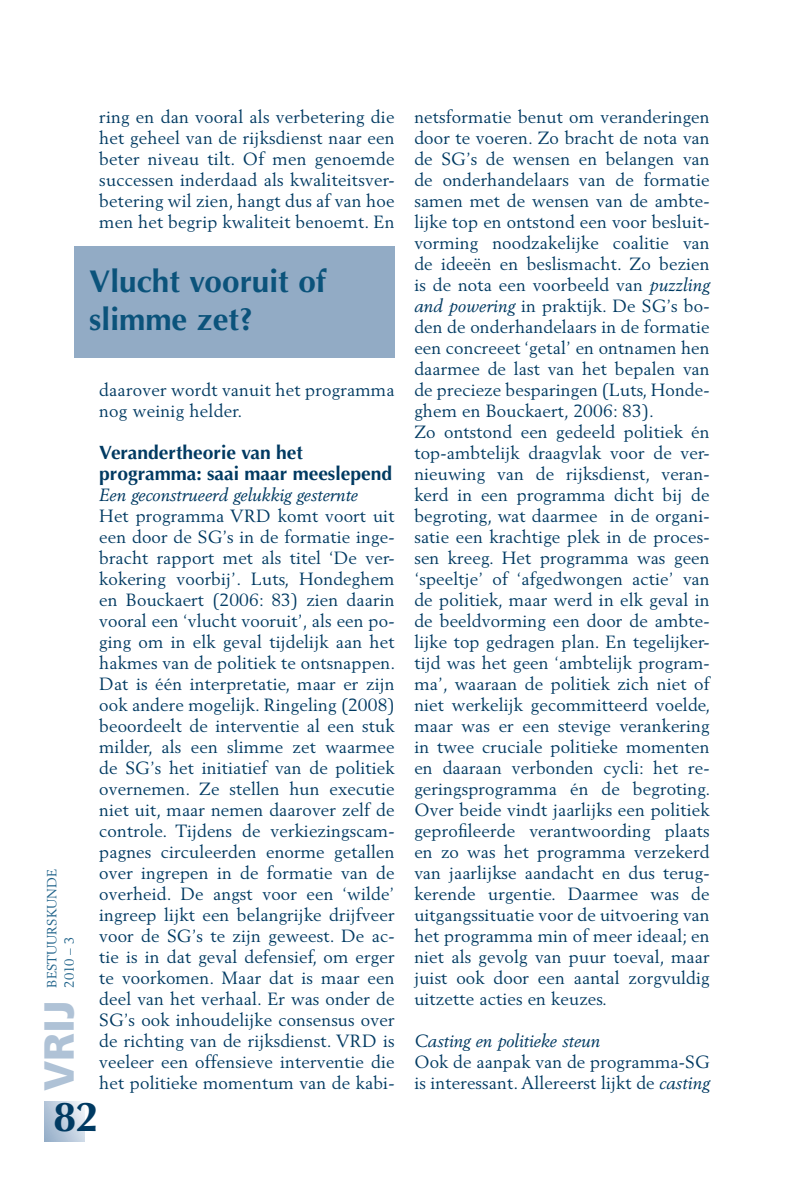
<style>
.page{position:relative;width:794px;height:1191px;background:#fff}
.page>*{position:absolute;margin:0;border:0;box-sizing:border-box;transform-origin:0 0}
.t1{font:900 42px "Frutiger";color:#afc2d6}
.t2{font:700 42px "Optima";color:#003a62}
.t3{font:700 31.5px/37.8px "Optima";color:#0b537b}
.t4{font:700 19.25px/21px "Optima";color:#003a62}
.t5{font:17.5px/21px "Berling";letter-spacing:.01em;color:#003a62}
.t6{font:italic 17.5px "Berling";color:#003a62}
.t7{font:13.12px/17.5px "Berling";color:#1d6189}
.s1{font-style:italic}
</style>
<div class="page">
<svg style="left:44px;top:1101px;width:40px;height:40px;background:#c2d0e0"></svg>
<div style="left:74px;top:246px;width:321px;height:111px;background:#92abc5"></div>
<p class="t5" style="left:99px;top:107px;width:297px;text-align:justify">ring en dan vooral als verbetering die het geheel van de rijksdienst naar een beter niveau tilt. Of men genoemde successen inderdaad als kwaliteitsver&shy;betering wil zien, hangt dus af van hoe men het begrip kwaliteit benoemt. En</p>
<h2 class="t3" style="left:89px;top:266px;width:238px">Vlucht vooruit of slimme zet?</h2>
<p class="t7" style="left:44px;top:987px;width:120px;rotate:-90deg">BESTUURSKUNDE<br>2010 – 3</p>
<h1 class="t1" style="left:42px;top:1091px;width:93px;rotate:-90deg">VRIJ</h1>
<p class="t5" style="left:99px;top:380px;width:297px">daarover wordt vanuit het programma nog weinig helder.</p>
<p class="t4" style="left:99px;top:443px;width:294px">Verandertheorie van het programma: saai maar meeslepend</p>
<p class="t6" style="left:99px;top:487px;width:260px">Een geconstrueerd gelukkig gesternte</p>
<p class="t5" style="left:99px;top:506px;width:298px;text-align:justify">Het programma VRD komt voort uit een door de SG’s in de formatie inge&shy;bracht rapport met als titel ‘De ver&shy;kokering voorbij’. Luts, Hondeghem en Bouckaert (2006: 83) zien daarin vooral een ‘vlucht vooruit’, als een po&shy;ging om in elk geval tijdelijk aan het hakmes van de politiek te ontsnappen.<br>Dat is één interpretatie, maar er zijn ook andere mogelijk. Ringeling (2008) beoordeelt de interventie al een stuk milder, als een slimme zet waarmee de SG’s het initiatief van de politiek overnemen. Ze stellen hun executie niet uit, maar nemen daarover zelf de controle. Tijdens de verkiezingscam&shy;pagnes circuleerden enorme getallen over ingrepen in de formatie van de overheid. De angst voor een ‘wilde’ ingreep lijkt een belangrijke drijfveer voor de SG’s te zijn geweest. De ac&shy;tie is in dat geval defensief, om erger te voorkomen. Maar dat is maar een deel van het verhaal. Er was onder de SG’s ook inhoudelijke consensus over de richting van de rijksdienst. VRD is veeleer een offensieve interventie die het politieke momentum van de kabi-</p>
<h1 class="t2" style="left:53px;top:1099px;width:47px">82</h1>
<p class="t5" style="left:414px;top:107px;width:298px">netsformatie benut om veranderingen door te voeren. Zo bracht de nota van de SG’s de wensen en belangen van de onderhandelaars van de formatie samen met de wensen van de ambte&shy;lijke top en ontstond een voor besluit&shy;vorming noodzakelijke coalitie van de ideeën en beslismacht. Zo bezien is de nota een voorbeeld van <span class="s1">puzzling and powering</span> in praktijk. De SG’s bo&shy;den de onderhandelaars in de formatie een concreeet ‘getal’ en ontnamen hen daarmee de last van het bepalen van de precieze besparingen (Luts, Honde&shy;ghem en Bouckaert, 2006: 83).<br>Zo ontstond een gedeeld politiek én top-ambtelijk draagvlak voor de ver&shy;nieuwing van de rijksdienst, veran&shy;kerd in een programma dicht bij de begroting, wat daarmee in de organi&shy;satie een krachtige plek in de proces&shy;sen kreeg. Het programma was geen ‘speeltje’ of ‘afgedwongen actie’ van de politiek, maar werd in elk geval in de beeldvorming een door de ambte&shy;lijke top gedragen plan. En tegelijker&shy;tijd was het geen ‘ambtelijk program&shy;ma’, waaraan de politiek zich niet of niet werkelijk gecommitteerd voelde, maar was er een stevige verankering in twee cruciale politieke momenten en daaraan verbonden cycli: het re&shy;geringsprogramma én de begroting.<br>Over beide vindt jaarlijks een politiek geprofileerde verantwoording plaats en zo was het programma verzekerd van jaarlijkse aandacht en dus terug&shy;kerende urgentie. Daarmee was de uitgangssituatie voor de uitvoering van het programma min of meer ideaal; en niet als gevolg van puur toeval, maar juist ook door een aantal zorgvuldig uitzette acties en keuzes.</p>
<p class="t6" style="left:414px;top:1033px;width:187px">Casting en politieke steun</p>
<p class="t5" style="left:414px;top:1052px;width:297px">Ook de aanpak van de programma-SG is interessant. Allereerst lijkt de <span class="s1">casting</span></p>
</div>
